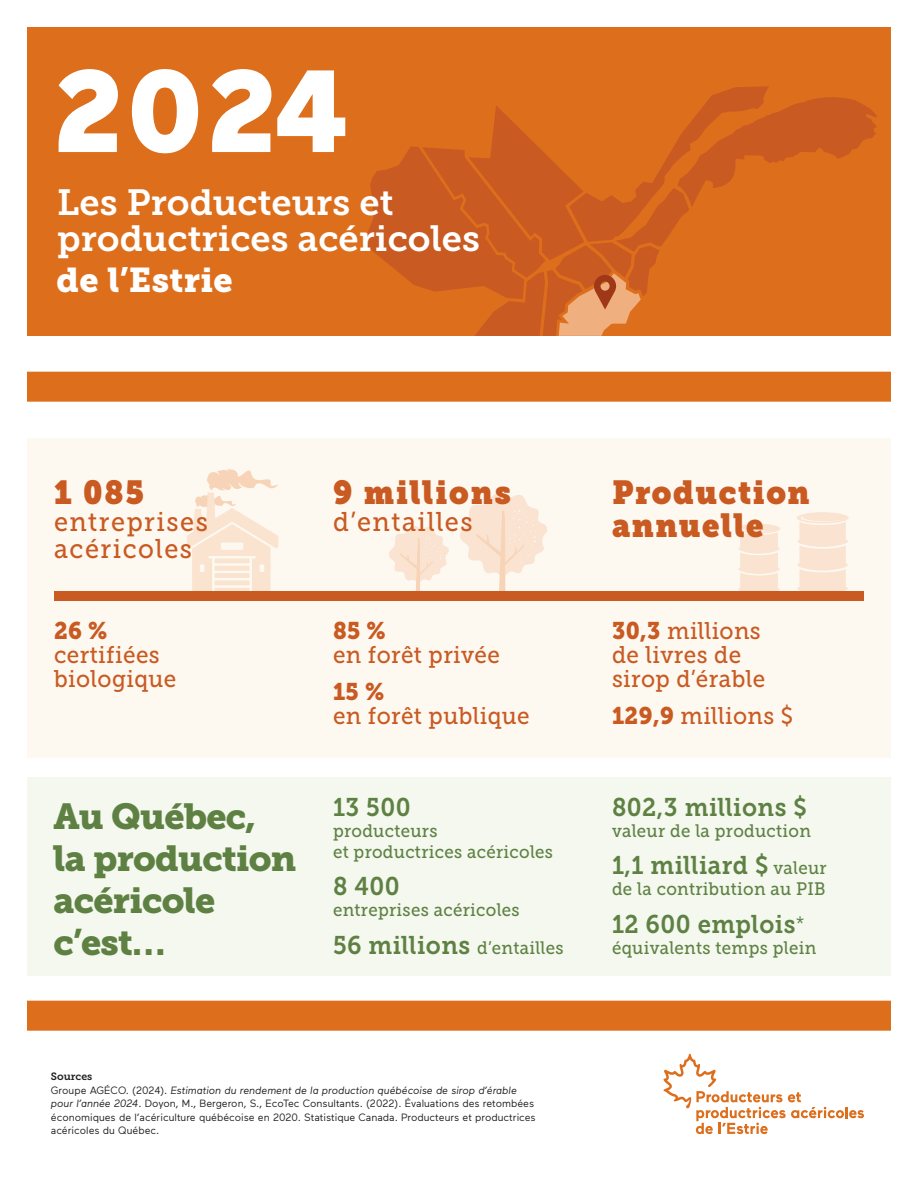
<style>
.page{position:relative;width:918px;height:1188px;background:#fff}
.page>*{position:absolute;margin:0;border:0;box-sizing:border-box;transform-origin:0 0}
.t1{font:900 116.55px "Maax";color:#fff}
.t2{font:36.3px/36.5px "Museo Slab 700";color:#fff}
.t3{font:36px/42px "Museo Slab 900";letter-spacing:-.02em;color:#5e8143}
.t4{font:34.2px "Museo Slab 900";letter-spacing:.01em;color:#fff}
.Vignette_photo{font:33px/33px "Museo Slab";letter-spacing:.05em;color:#c95a22;scale:.94 1}
.Vignette_photo-2{font:27px/27px "Museo Slab 500";letter-spacing:.06em;color:#c95a22;scale:.94 1}
.Vignette_photo-3{font:25.5px "Museo Slab 700";letter-spacing:.02em;color:#5e8143;scale:.94 1}
.Vignette_photo-4{font:24px/24px "Museo Slab 500";letter-spacing:.02em;color:#c95a22;scale:.94 1}
.Vignette_photo-5{font:18px/21px "Museo Slab 500";letter-spacing:.02em;color:#5e8143;scale:.94 1}
.t5{font:10.5px/13.5px "Maax";color:#231f20}
.s1{font-family:"Museo Slab 900"}
.s2{font-family:"Museo Slab 700";font-size:25.5px}
.s3{font-family:"Museo Slab 700"}
.s4{font-style:italic}
.s5{font-family:"Museo Slab 500";font-size:18px}
.s6{font-family:"Museo Slab 300";font-size:19.5px}
</style>
<div class="page">
<div style="left:27px;top:27px;width:864px;height:309px;background:#dd6e1c"></div>
<div style="left:27px;top:438px;width:864px;height:320px;background:#fdf9f1"></div>
<div style="left:27px;top:778px;width:864px;height:198px;background:#f4f8ee"></div>
<div style="left:27px;top:372px;width:864px;height:30px;background:#dd6e1c"></div>
<div style="left:27px;top:1001px;width:864px;height:30px;background:#dd6e1c"></div>
<svg style="left:459px;top:494px;width:89px;height:98px"></svg>
<svg style="left:389px;top:526px;width:60px;height:66px"></svg>
<svg style="left:797px;top:512px;width:52px;height:80px"></svg>
<svg style="left:738px;top:524px;width:42px;height:68px"></svg>
<svg style="left:187px;top:469px;width:91px;height:123px"></svg>
<div style="left:54px;top:592px;width:810px;height:9px;background:#c95a22"></div>
<svg style="left:364px;top:86px;width:513px;height:250px"></svg>
<svg style="left:663px;top:1054px;width:201px;height:80px"></svg>
<p class="t1" style="left:51px;top:35px;width:298px">2024</p>
<p class="t2" style="left:57px;top:184px;width:424px">Les Producteurs et productrices acéricoles</p>
<p class="t4" style="left:57px;top:260px;width:178px">de l’Estrie</p>
<p class="Vignette_photo" style="left:54px;top:476px;width:97px">1 085</p>
<p class="Vignette_photo-2" style="left:54px;top:508px;width:165px">entreprises acéricoles</p>
<p class="Vignette_photo" style="left:333px;top:476px;width:191px">9 millions</p>
<p class="Vignette_photo-2" style="left:333px;top:508px;width:150px">d’entailles</p>
<p class="Vignette_photo-4" style="left:54px;top:619px;width:132px"><span class="s1">26 % </span>certifiées biologique</p>
<p class="Vignette_photo-4" style="left:333px;top:619px;width:179px"><span class="s1">85 %<br></span>en forêt privée</p>
<p class="Vignette_photo-4" style="left:333px;top:680px;width:211px"><span class="s1">15 %<br></span>en forêt publique</p>
<p class="t3" style="left:54px;top:795px;width:244px">Au Québec, la production acéricole c’est…</p>
<p class="Vignette_photo-3" style="left:333px;top:793px;width:84px">13 500</p>
<p class="Vignette_photo-5" style="left:333px;top:821px;width:236px">producteurs<br>et productrices acéricoles</p>
<p class="Vignette_photo-3" style="left:333px;top:872px;width:73px">8 400</p>
<p class="Vignette_photo-5" style="left:333px;top:900px;width:200px">entreprises acéricoles</p>
<p class="Vignette_photo-5" style="left:333px;top:937px;width:247px"><span class="s2">56 millions</span> d’entailles</p>
<p class="t5" style="left:51px;top:1069px;width:486px"><span class="s3">Sources<br></span>Groupe AGÉCO. (2024). <span class="s4">Estimation du rendement de la production québécoise de sirop d’érable pour l’année 2024</span>. Doyon, M., Bergeron, S., EcoTec Consultants. (2022). Évaluations des retombées économiques de l’acériculture québécoise en 2020. Statistique Canada. Producteurs et productrices acéricoles du Québec.</p>
<p class="Vignette_photo" style="left:612px;top:476px;width:212px">Production annuelle</p>
<p class="Vignette_photo-4" style="left:612px;top:619px;width:165px"><span class="s1">30,3</span> millions de livres de sirop d’érable</p>
<p class="Vignette_photo-4" style="left:612px;top:704px;width:194px"><span class="s1">129,9</span> millions $</p>
<p class="Vignette_photo-3" style="left:612px;top:793px;width:209px">802,3 millions $</p>
<p class="Vignette_photo-5" style="left:612px;top:821px;width:213px">valeur de la production</p>
<p class="Vignette_photo-3" style="left:612px;top:851px;width:230px">1,1 milliard $ <span class="s5">valeur</span></p>
<p class="Vignette_photo-5" style="left:612px;top:879px;width:229px">de la contribution au PIB</p>
<p class="Vignette_photo-3" style="left:612px;top:909px;width:207px">12 600 emplois<span class="s6">*</span></p>
<p class="Vignette_photo-5" style="left:612px;top:937px;width:219px">équivalents temps plein</p>
</div>
